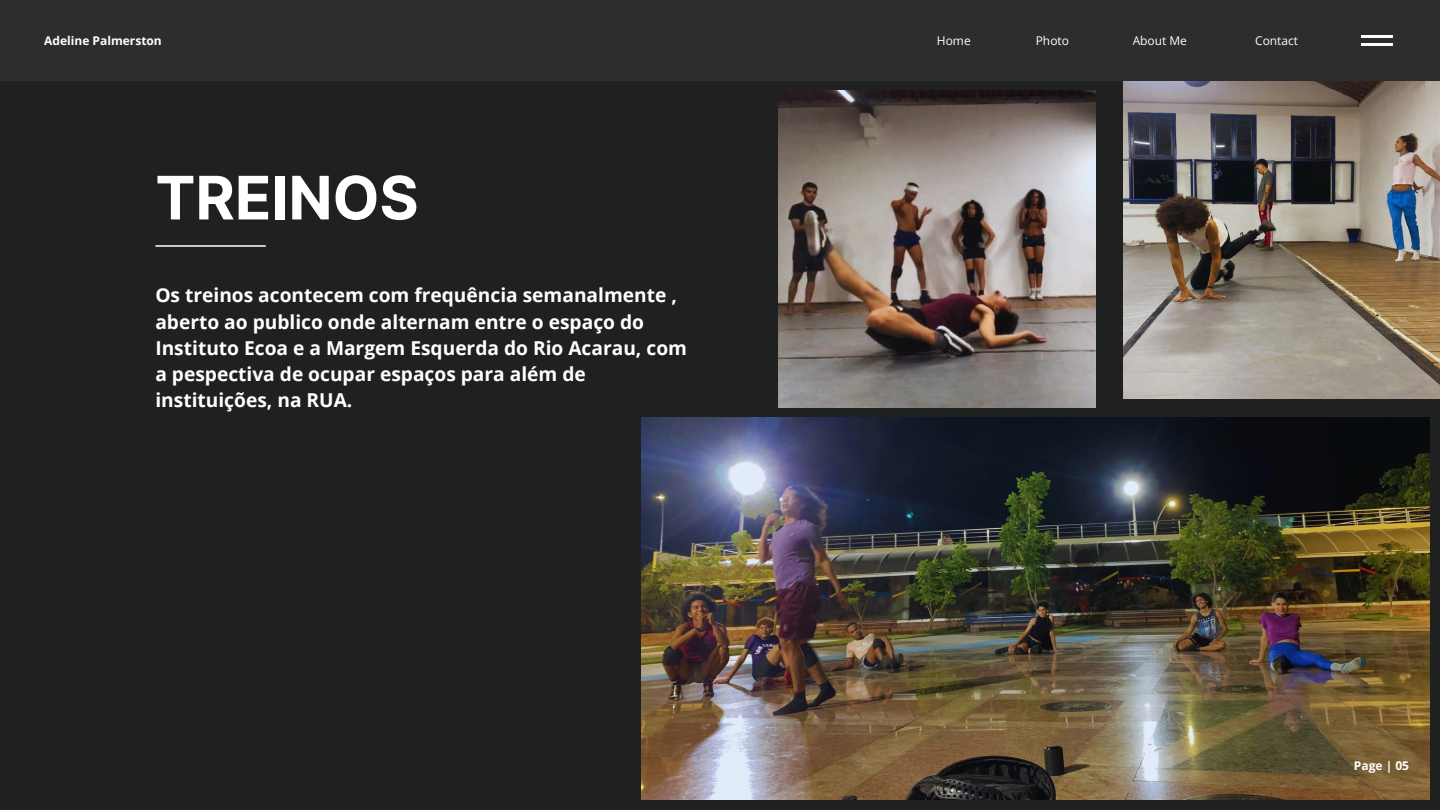
<style>
.page{position:relative;width:1440px;height:810px;background:#1f2020}
.page>*{position:absolute;margin:0;border:0;box-sizing:border-box;transform-origin:0 0}
.t1{font:700 60px "Inter";color:#fff}
.t2{font:700 19.2px/26.2px "Open Sans";color:#fff}
.t3{font:700 12px "Open Sans";color:#fff}
.t4{font:12px "Open Sans";color:#fff}
</style>
<div class="page">
<div style="left:0;top:0;width:1440px;height:81px;background:#2d2d2d"></div>
<hr style="left:1362px;top:36px;width:31px;height:2px;background:#fff">
<hr style="left:1362px;top:43px;width:31px;height:2px;background:#fff">
<img style="left:1123px;top:81px;width:317px;height:317px">
<img style="left:778px;top:91px;width:318px;height:317px">
<hr style="left:155px;top:245px;width:111px;height:2px;background:#fff">
<img style="left:642px;top:417px;width:787px;height:383px">
<p class="t3" style="left:44px;top:32px;width:119px">Adeline Palmerston</p>
<h1 class="t4" style="left:937px;top:32px;width:35px">Home</h1>
<p class="t4" style="left:1036px;top:32px;width:35px">Photo</p>
<p class="t4" style="left:1133px;top:32px;width:56px">About Me</p>
<p class="t4" style="left:1255px;top:32px;width:45px">Contact</p>
<p class="t1" style="left:155px;top:162px;width:265px">TREINOS</p>
<h3 class="t2" style="left:155px;top:282px;width:533px">Os treinos acontecem com frequência semanalmente , aberto ao publico onde alternam entre o espaço do Instituto Ecoa e a Margem Esquerda do Rio Acarau, com a pespectiva de ocupar espaços para além de instituições, na RUA.</h3>
<h2 class="t3" style="left:1354px;top:757px;width:57px">Page | 05</h2>
</div>
